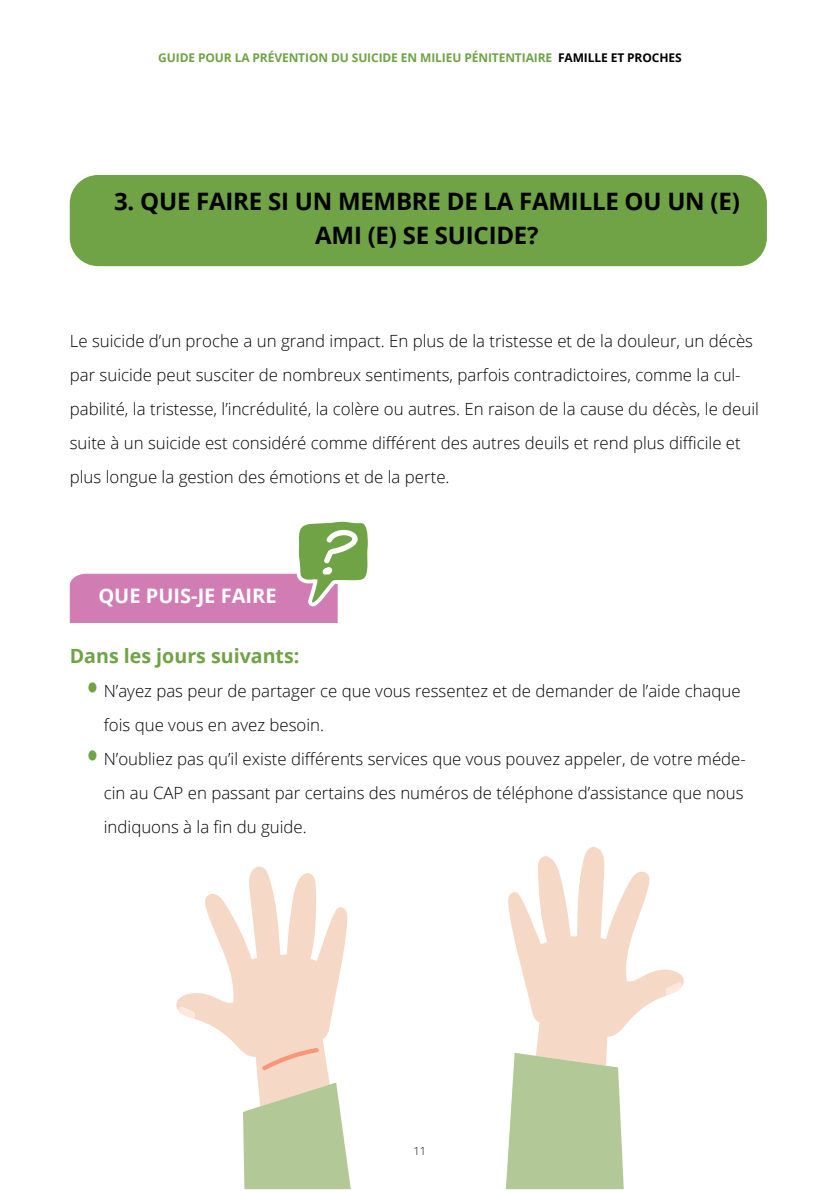
<style>
.page{position:relative;width:840px;height:1191px;background:#fff}
.page>*{position:absolute;margin:0;border:0;box-sizing:border-box;transform-origin:0 0}
.Heading_2{font:700 24px/34px "Open Sans";letter-spacing:-.01em;color:#000;text-align:center}
.t1{font:700 20px "Open Sans";color:#fff}
.Listado_nivel_1{font:700 19.6px "Open Sans";color:#6fa346}
.Listado_nivel_1-2{font:300 16.8px/34px "Open Sans";color:#000}
.t2{font:700 12px "Open Sans";letter-spacing:-.01em;color:#6fa346}
.t3{font:300 11.2px "Open Sans";color:#000}
.s1{color:#000}
</style>
<div class="page">
<svg style="left:176px;top:866px;width:171px;height:216px;fill:#f6dbca"></svg>
<svg style="left:178px;top:1006px;width:17px;height:13px"></svg>
<svg style="left:506px;top:847px;width:178px;height:342px"></svg>
<svg style="left:243px;top:1082px;width:108px;height:107px;background:#c1cfa6"></svg>
<svg style="left:261px;top:1047px;width:59px;height:23px"></svg>
<div style="left:70px;top:175px;width:696px;height:91px;background:#6fa346;border-radius:28px"></div>
<svg style="left:70px;top:521px;width:298px;height:102px"></svg>
<p class="t2" style="left:158px;top:49px;width:524px">GUIDE POUR LA PRÉVENTION DU SUICIDE EN MILIEU PÉNITENTIAIRE <span class="s1">FAMILLE ET PROCHES</span></p>
<p class="Heading_2" style="left:114px;top:184px;width:627px">3. QUE FAIRE SI UN MEMBRE DE LA FAMILLE OU UN (E)<br>AMI (E) SE SUICIDE?</p>
<p class="Listado_nivel_1-2" style="left:70px;top:324px;width:690px">Le suicide d’un proche a un grand impact. En plus de la tristesse et de la douleur, un décès par suicide peut susciter de nombreux sentiments, parfois contradictoires, comme la cul&shy;pabilité, la tristesse, l’incrédulité, la colère ou autres. En raison de la cause du décès, le deuil suite à un suicide est considéré comme différent des autres deuils et rend plus difficile et plus longue la gestion des émotions et de la perte.</p>
<p class="t1" style="left:98px;top:581px;width:180px">QUE PUIS-JE FAIRE</p>
<p class="Listado_nivel_1" style="left:70px;top:642px;width:231px">Dans les jours suivants:</p>
<p class="Listado_nivel_1-2" style="left:104px;top:673px;width:638px">N’ayez pas peur de partager ce que vous ressentez et de demander de l’aide chaque fois que vous en avez besoin.</p>
<p class="Listado_nivel_1-2" style="left:104px;top:741px;width:643px">N’oubliez pas qu’il existe différents services que vous pouvez appeler, de votre méde&shy;cin au CAP en passant par certains des numéros de téléphone d’assistance que nous indiquons à la fin du guide.</p>
<p class="t3" style="left:413px;top:1143px;width:14px">11</p>
</div>
